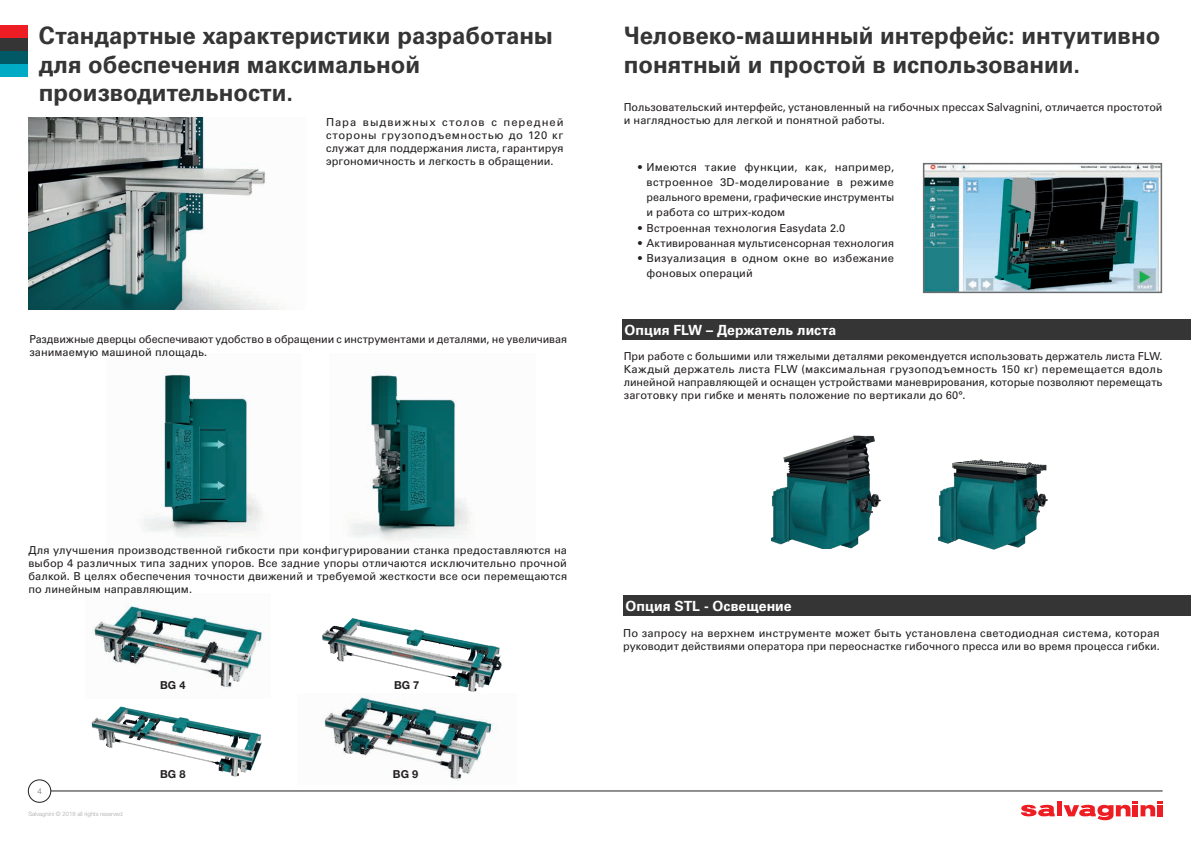
<style>
.page{position:relative;width:1191px;height:842px;background:#fff}
.page>*{position:absolute;margin:0;border:0;box-sizing:border-box;transform-origin:0 0}
.Co_A4_9pt{font:700 24px/28.8px "Univers LTCYR";color:#363536}
.Co_A4_9pt-2{font:700 14px "Univers LTCYR";color:#fff}
.Co_A4_9pt-3{font:11px/13px "Univers LTCYR";letter-spacing:.005em;color:#231f20}
.t1{font:700 11px "Helvetica Neue LT Std";color:#231f20}
.t2{font:300 8px "Helvetica Neue LT Std";color:#6c6d70}
.t3{font:300 6px "Helvetica Neue LT Std";color:#a8a9ad}
</style>
<div class="page">
<hr style="left:51px;top:791px;width:1111px;height:1px;background:#231f20">
<hr style="left:1057px;top:801px;width:4px;height:15px;background:#ee1d23">
<svg style="left:1020px;top:805px;width:34px;height:11px"></svg>
<svg style="left:1063px;top:801px;width:99px;height:19px"></svg>
<div style="left:28px;top:780px;width:23px;height:22px;border:1px solid #231f20;border-radius:50%"></div>
<div style="left:0;top:26px;width:28px;height:12px;background:#ee1d23"></div>
<div style="left:0;top:38px;width:28px;height:13px;background:#363536"></div>
<div style="left:0;top:51px;width:28px;height:13px;background:#005964"></div>
<div style="left:0;top:64px;width:28px;height:13px;background:#00abc5"></div>
<img style="left:91px;top:706px;width:171px;height:71px">
<img style="left:322px;top:703px;width:175px;height:78px">
<img style="left:93px;top:602px;width:170px;height:86px">
<img style="left:322px;top:618px;width:180px;height:85px">
<img style="left:144px;top:373px;width:118px;height:164px">
<img style="left:349px;top:372px;width:121px;height:168px">
<div style="left:622px;top:319px;width:569px;height:21px;background:#363536"></div>
<div style="left:623px;top:595px;width:568px;height:21px;background:#363536"></div>
<img style="left:771px;top:435px;width:103px;height:113px">
<img style="left:874px;top:437px;width:174px;height:113px">
<img style="left:28px;top:118px;width:250px;height:191px">
<img style="left:926px;top:166px;width:233px;height:124px">
<div style="left:923px;top:163px;width:239px;height:130px;border:2px solid #6c6d70"></div>
<p class="Co_A4_9pt" style="left:39px;top:21px;width:515px">Стандартные характеристики разработаны для обеспечения максимальной производительности.</p>
<p class="Co_A4_9pt-3" style="left:326px;top:116px;width:239px;text-align:justify">Пара выдвижных столов с передней стороны грузоподъемностью до 120 кг служат для поддержания листа, гарантируя эргономичность и легкость в обращении.</p>
<p class="Co_A4_9pt-3" style="left:29px;top:333px;width:539px">Раздвижные дверцы обеспечивают удобство в обращении с инструментами и деталями, не увеличивая занимаемую машиной площадь.</p>
<p class="Co_A4_9pt" style="left:624px;top:21px;width:538px">Человеко-машинный интерфейс: интуитивно понятный и простой в использовании.</p>
<p class="Co_A4_9pt-3" style="left:624px;top:100px;width:540px">Пользовательский интерфейс, установленный на гибочных прессах Salvagnini, отличается простотой и наглядностью для легкой и понятной работы.</p>
<p class="Co_A4_9pt-3" style="left:646px;top:159px;width:249px;line-height:15.2px;text-align:justify;text-indent:-9px">• Имеются такие функции, как, например, встроенное 3D-моделирование в режиме реального времени, графические инструменты и работа со штрих-кодом</p>
<p class="Co_A4_9pt-3" style="left:638px;top:221px;width:209px">• Встроенная технология Easydata 2.0</p>
<p class="Co_A4_9pt-3" style="left:638px;top:236px;width:258px">• Активированная мультисенсорная технология</p>
<p class="Co_A4_9pt-3" style="left:646px;top:250px;width:249px;line-height:15.2px;text-indent:-9px">• Визуализация в одном окне во избежание фоновых операций</p>
<p class="Co_A4_9pt-2" style="left:624px;top:321px;width:213px">Опция FLW – Держатель листа</p>
<p class="Co_A4_9pt-3" style="left:624px;top:350px;width:540px">При работе с большими или тяжелыми деталями рекомендуется использовать держатель листа FLW.</p>
<p class="Co_A4_9pt-3" style="left:624px;top:363px;width:540px;text-align:justify">Каждый держатель листа FLW (максимальная грузоподъемность 150 кг) перемещается вдоль линейной направляющей и оснащен устройствами маневрирования, которые позволяют перемещать заготовку при гибке и менять положение по вертикали до 60°.</p>
<p class="Co_A4_9pt-3" style="left:28px;top:544px;width:540px;text-align:justify">Для улучшения производственной гибкости при конфигурировании станка предоставляются на выбор 4 различных типа задних упоров. Все задние упоры отличаются исключительно прочной балкой. В целях обеспечения точности движений и требуемой жесткости все оси перемещаются по линейным направляющим.</p>
<p class="t1" style="left:160px;top:678px;width:27px">BG 4</p>
<p class="t1" style="left:394px;top:678px;width:27px">BG 7</p>
<p class="t2" style="left:37px;top:786px;width:6px">4</p>
<p class="t3" style="left:28px;top:811px;width:96px">Salvagnini © 2018 all rights reserved</p>
<p class="t1" style="left:160px;top:767px;width:27px">BG 8</p>
<p class="t1" style="left:393px;top:767px;width:27px">BG 9</p>
<p class="Co_A4_9pt-2" style="left:625px;top:598px;width:167px">Опция STL - Освещение</p>
<p class="Co_A4_9pt-3" style="left:623px;top:626px;width:538px">По запросу на верхнем инструменте может быть установлена светодиодная система, которая руководит действиями оператора при переоснастке гибочного пресса или во время процесса гибки.</p>
</div>
